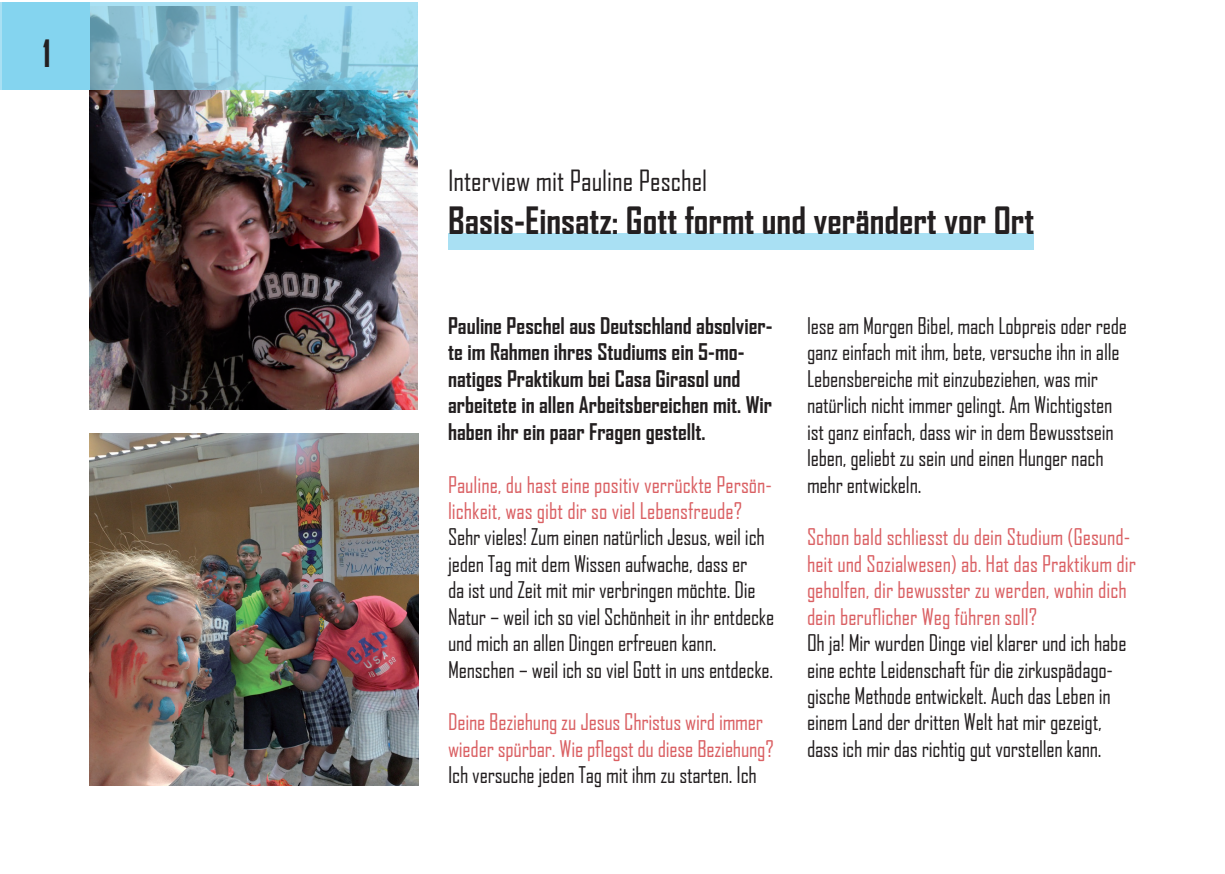
<style>
.page{position:relative;width:1225px;height:874px;background:#fff}
.page>*{position:absolute;margin:0;border:0;box-sizing:border-box;transform-origin:0 0}
.t1{font:700 36px "Agency FB";color:#231f20}
.t2{font:28px "Agency FB";color:#231f20}
.t3{font:22px/26.4px "Agency FB";letter-spacing:-.01em;color:#231f20}
.t4{font:22px/26.4px "Agency FB";color:#da6063}
.t5{font:700 22px/26.4px "Agency FB";color:#231f20}
</style>
<div class="page">
<div style="left:448px;top:233px;width:585px;height:16px;background:#a9e0f3"></div>
<img style="left:89px;top:89px;width:329px;height:320px">
<svg style="left:0;top:2px;width:418px;height:87px"></svg>
<img style="left:89px;top:433px;width:329px;height:351px">
<div style="left:2px;top:2px;width:87px;height:87px;background:#84d4ef"></div>
<p class="t1" style="left:43px;top:31px;width:10px">1</p>
<p class="t2" style="left:448px;top:163px;width:261px">Interview mit Pauline Peschel</p>
<p class="t1" style="left:448px;top:198px;width:588px">Basis-Einsatz: Gott formt und verändert vor Ort</p>
<p class="t5" style="left:448px;top:312px;width:326px">Pauline Peschel aus Deutschland absolvier&shy;te im Rahmen ihres Studiums ein 5-mo&shy;natiges Praktikum bei Casa Girasol und arbeitete in allen Arbeitsbereichen mit. Wir haben ihr ein paar Fragen gestellt.</p>
<p class="t4" style="left:448px;top:470px;width:325px">Pauline, du hast eine positiv verrückte Persön&shy;lichkeit, was gibt dir so viel Lebensfreude?</p>
<p class="t3" style="left:448px;top:523px;width:328px">Sehr vieles! Zum einen natürlich Jesus, weil ich jeden Tag mit dem Wissen aufwache, dass er<br>da ist und Zeit mit mir verbringen möchte. Die Natur – weil ich so viel Schönheit in ihr entdecke und mich an allen Dingen erfreuen kann.</p>
<p class="t3" style="left:448px;top:655px;width:327px">Menschen – weil ich so viel Gott in uns entdecke.</p>
<p class="t4" style="left:448px;top:708px;width:327px">Deine Beziehung zu Jesus Christus wird immer wieder spürbar. Wie pflegst du diese Beziehung?</p>
<p class="t3" style="left:448px;top:761px;width:310px">Ich versuche jeden Tag mit ihm zu starten. Ich</p>
<p class="t3" style="left:807px;top:312px;width:321px">lese am Morgen Bibel, mach Lobpreis oder rede ganz einfach mit ihm, bete, versuche ihn in alle Lebensbereiche mit einzubeziehen, was mir natürlich nicht immer gelingt. Am Wichtigsten ist ganz einfach, dass wir in dem Bewusstsein leben, geliebt zu sein und einen Hunger nach mehr entwickeln.</p>
<p class="t4" style="left:807px;top:523px;width:330px">Schon bald schliesst du dein Studium (Gesund&shy;heit und Sozialwesen) ab. Hat das Praktikum dir geholfen, dir bewusster zu werden, wohin dich dein beruflicher Weg führen soll?</p>
<p class="t3" style="left:807px;top:629px;width:321px">Oh ja! Mir wurden Dinge viel klarer und ich habe eine echte Leidenschaft für die zirkuspädago&shy;gische Methode entwickelt. Auch das Leben in einem Land der dritten Welt hat mir gezeigt, dass ich mir das richtig gut vorstellen kann.</p>
</div>
